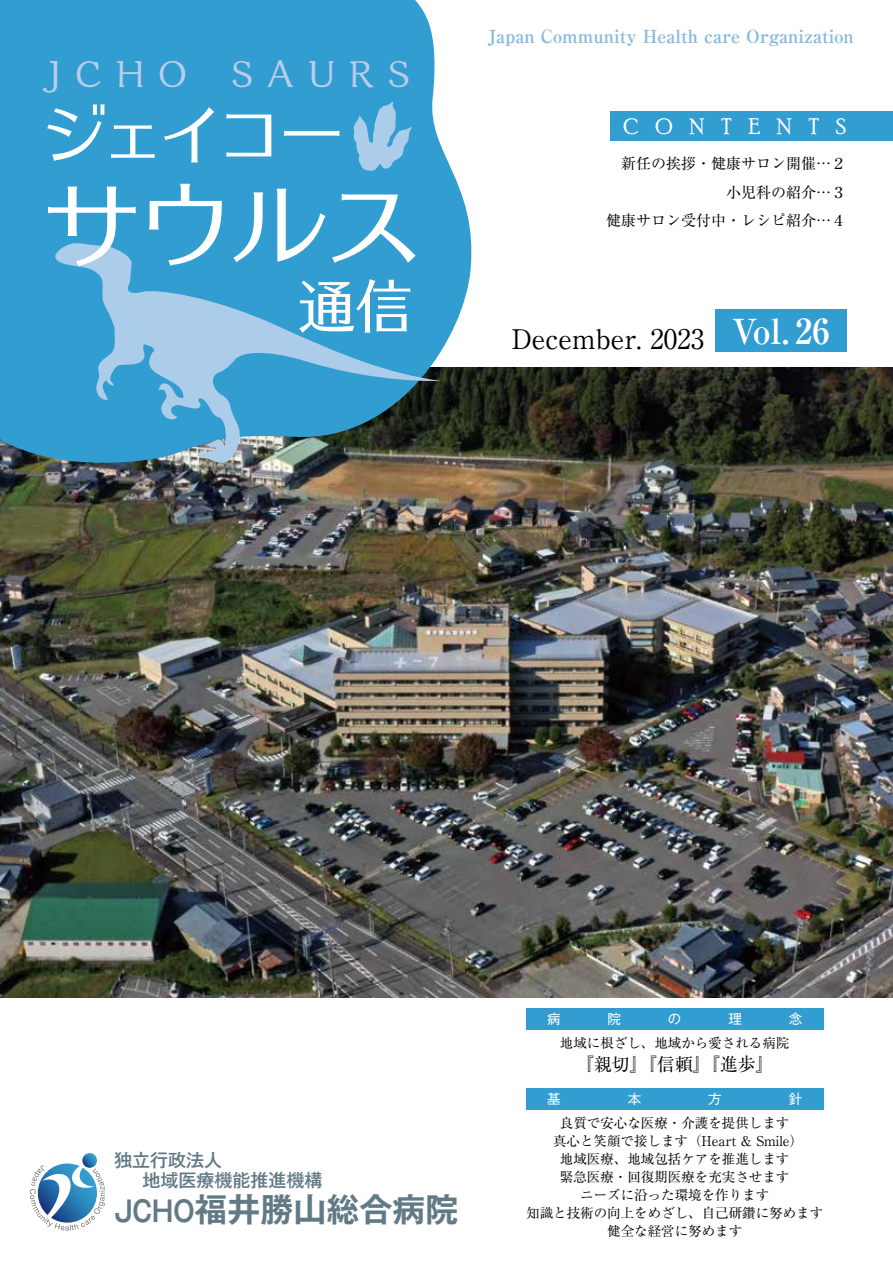
<style>
.page{position:relative;width:893px;height:1263px;background:#fff}
.page>*{position:absolute;margin:0;border:0;box-sizing:border-box;transform-origin:0 0}
.t1{font:97.5px "UD Typos 510 Std";color:#fff}
.t2{font:67.5px "UD Typos 510 Std";letter-spacing:-.13em;color:#fff}
.t3{font:57px "UD Typos 510 Std";color:#fff}
.t4{font:500 37.5px "Kaimin So Std";letter-spacing:.365em;color:#bbcdea}
.t5{font:700 34.5px "Ryumin Pro";color:#fff}
.t6{font:700 33px "Gothic MB101 Pro De";color:#627a86}
.t7{font:27px "Ryumin Pro";color:#000}
.t8{font:22.5px "Poor Richard";letter-spacing:.75em;color:#fff}
.t9{font:700 18px "Ryumin Pro";color:#84b9df}
.t10{font:500 18px/19.5px "Gothic MB101 Pro";color:#627a86}
.t11{font:18px "Ryumin Pro";color:#000}
.t12{font:15px/28.5px "Ryumin Pro";color:#000;text-align:right}
.t13{font:13.5px/18px "Ryumin Pro";color:#000;text-align:center}
.t14{font:13.5px "Gothic MB101 Pro";color:#fff}
.s1{font-size:28.5px}
</style>
<div class="page">
<img style="left:0;top:368px;width:893px;height:629px">
<svg style="left:30px;top:1163px;width:75px;height:68px"></svg>
<svg style="left:82px;top:1153px;width:15px;height:15px"></svg>
<svg style="left:0;top:0;width:478px;height:475px;background:#43a0cc"></svg>
<div style="left:715px;top:310px;width:131px;height:42px;background:#329dd1"></div>
<svg style="left:46px;top:243px;width:394px;height:227px;background:#4f9cc3"></svg>
<svg style="left:353px;top:100px;width:60px;height:71px;background:#70b5dd"></svg>
<div style="left:611px;top:111px;width:282px;height:30px;background:#329dd1"></div>
<div style="left:526px;top:1088px;width:297px;height:22px;background:#329dd1"></div>
<div style="left:526px;top:1008px;width:297px;height:21px;background:#329dd1"></div>
<h3 class="t4" style="left:231px;top:48px;width:180px">SAURS</h3>
<h3 class="t4" style="left:45px;top:48px;width:144px">JCHO</h3>
<h2 class="t2" style="left:40px;top:77px;width:307px">ジェイコー</h2>
<h1 class="t1" style="left:43px;top:142px;width:381px">サウルス</h1>
<h3 class="t3" style="left:298px;top:258px;width:115px">通信</h3>
<h3 class="t9" style="left:488px;top:22px;width:367px">Japan Community Health care Organization</h3>
<h3 class="t8" style="left:623px;top:114px;width:224px">CONTENTS</h3>
<p class="t12" style="left:606px;top:148px;width:241px">新任の挨拶・健康サロン開催...２小児科の紹介...３<br>健康サロン受付中・レシピ紹介...４</p>
<h3 class="t7" style="left:511px;top:318px;width:194px">December. 2023</h3>
<h3 class="t5" style="left:732px;top:304px;width:99px">Vol.26</h3>
<h3 class="t10" style="left:143px;top:1148px;width:182px;text-indent:-28px">独立行政法人<br>地域医療機能推進機構</h3>
<h3 class="t6" style="left:114px;top:1182px;width:346px"><span class="s1">JCHO</span>福井勝山総合病院</h3>
<p class="t14" style="left:547px;top:1007px;width:15px">病</p>
<p class="t14" style="left:607px;top:1007px;width:15px">院</p>
<p class="t14" style="left:668px;top:1007px;width:15px">の</p>
<p class="t14" style="left:728px;top:1007px;width:15px">理</p>
<p class="t14" style="left:789px;top:1007px;width:15px">念</p>
<p class="t13" style="left:560px;top:1033px;width:231px">地域に根ざし、地域から愛される病院</p>
<h3 class="t11" style="left:576px;top:1050px;width:199px">『親切』『信頼』『進歩『</h3>
<p class="t14" style="left:547px;top:1088px;width:15px">基</p>
<p class="t14" style="left:628px;top:1088px;width:15px">本</p>
<p class="t14" style="left:708px;top:1088px;width:15px">方</p>
<p class="t14" style="left:789px;top:1088px;width:15px">針</p>
<p class="t13" style="left:526px;top:1113px;width:298px">良質で安心な医療・介護を提供します<br>真心と笑顔で接します（Heart &amp; Smile(<br>地域医療、地域包括ケアを推進します<br>緊急医療・回復期医療を充実させます<br>ニーズに沿った環境を作ります<br>知識と技術の向上をめざし、自己研鑽に努めます健全な経営に努めます</p>
</div>
